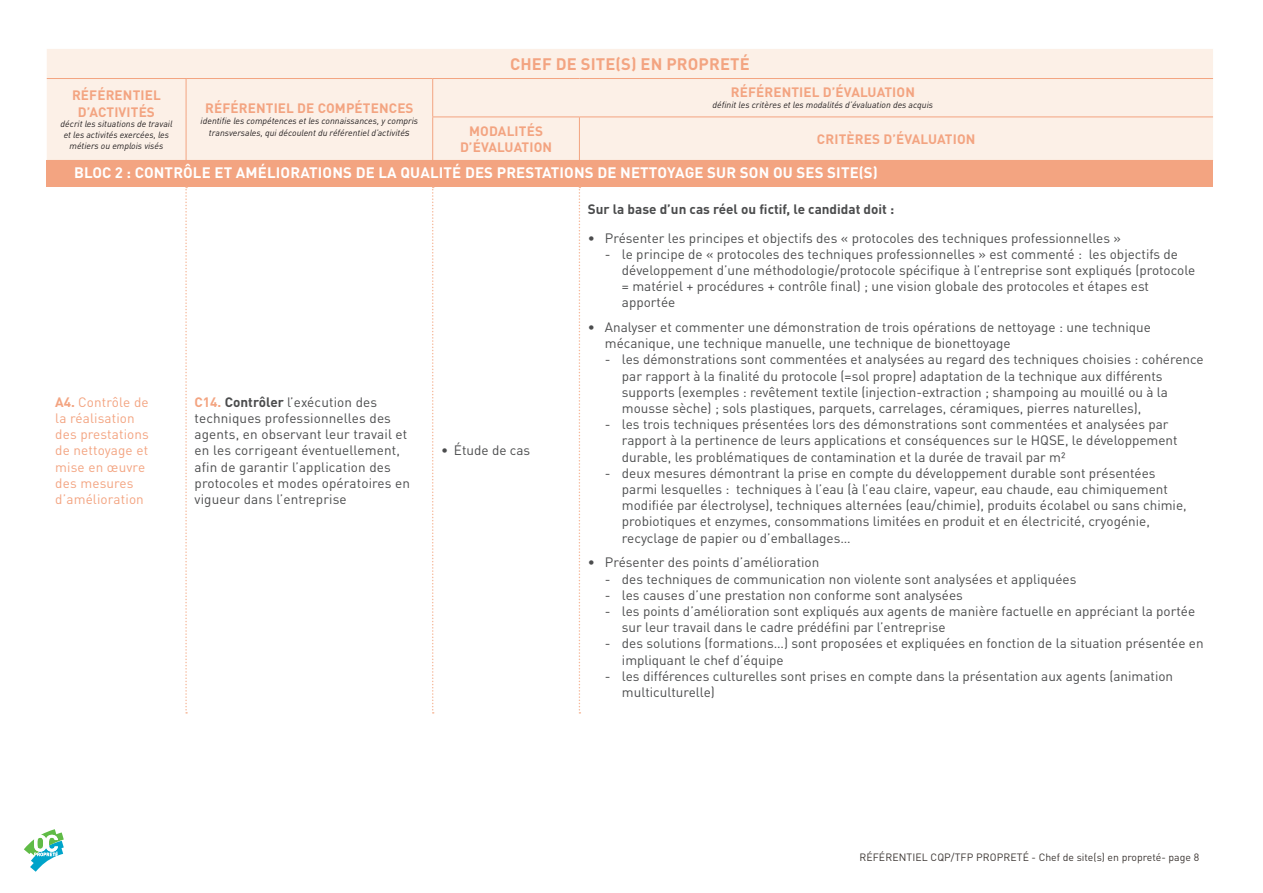
<style>
.page{position:relative;width:1263px;height:893px;background:#fff}
.page>*{position:absolute;margin:0;border:0;box-sizing:border-box;transform-origin:0 0}
.t1{font:700 16.5px "DIN Pro";letter-spacing:.01em;color:#f3a481}
.t2{font:700 15px "DIN Pro";letter-spacing:.01em;color:#fff}
.t3{font:13.5px/16.2px "DIN Pro";color:#4b4c4d}
.t4{font:700 13.5px "DIN Pro";letter-spacing:.01em;color:#f3a481}
.t5{font:13.5px/16.2px "DIN Pro";letter-spacing:.01em;color:#f3a481}
.t6{font:700 13.5px "DIN Pro";color:#4b4c4d}
.t7{font:10.5px "DIN Pro";letter-spacing:.005em;color:#3b3532}
.t8{font:italic 9px/10.8px "DIN Pro";color:#231f20;text-align:center}
.s1{font-size:10.5px}
.s2{font-weight:700}
.s3{font-weight:700;color:#f3a481}
</style>
<div class="page">
<svg style="left:24px;top:829px;width:40px;height:43px"></svg>
<div style="left:47px;top:49px;width:1166px;height:111px;background:#fcf0e7"></div>
<div style="left:47px;top:160px;width:1166px;height:27px;background:#f3a481"></div>
<svg style="left:185px;top:187px;width:2px;height:527px"></svg>
<svg style="left:432px;top:187px;width:2px;height:527px"></svg>
<svg style="left:579px;top:187px;width:1px;height:527px"></svg>
<hr style="left:579px;top:117px;width:1px;height:43px;background:#f3a481">
<hr style="left:433px;top:78px;width:146px;height:1px;background:#f3a481">
<hr style="left:579px;top:78px;width:634px;height:1px;background:#f3a481">
<hr style="left:432px;top:117px;width:147px;height:1px;background:#f3a481">
<hr style="left:579px;top:117px;width:634px;height:1px;background:#f3a481">
<hr style="left:47px;top:78px;width:139px;height:1px;background:#f3a481">
<hr style="left:186px;top:78px;width:247px;height:1px;background:#f3a481">
<hr style="left:186px;top:79px;width:1px;height:38px;background:#f3a481">
<hr style="left:432px;top:79px;width:1px;height:38px;background:#f3a481">
<hr style="left:186px;top:117px;width:1px;height:43px;background:#f3a481">
<hr style="left:432px;top:117px;width:1px;height:43px;background:#f3a481">
<p class="t1" style="left:510px;top:50px;width:241px">CHEF DE SITE(S) EN PROPRETÉ</p>
<p class="t4" style="left:731px;top:81px;width:186px">RÉFÉRENTIEL D’ÉVALUATION</p>
<p class="t8" style="left:713px;top:99px;width:222px">définit les critères et les modalités d’évaluation des acquis</p>
<p class="t4" style="left:72px;top:84px;width:90px">RÉFÉRENTIEL</p>
<p class="t4" style="left:78px;top:100px;width:79px">D’ACTIVITÉS</p>
<p class="t8" style="left:61px;top:118px;width:113px">décrit les situations de travail et les activités exercées, les métiers ou emplois visés</p>
<p class="t4" style="left:205px;top:97px;width:210px">RÉFÉRENTIEL DE COMPÉTENCES</p>
<p class="t8" style="left:201px;top:113px;width:219px;line-height:12.6px">identifie les compétences et les connaissances, y compris transversales, qui découlent du référentiel d’activité<span class="s1">s</span></p>
<p class="t4" style="left:469px;top:120px;width:75px">MODALITÉS</p>
<p class="t4" style="left:460px;top:136px;width:94px">D’ÉVALUATION</p>
<p class="t4" style="left:817px;top:128px;width:160px">CRITÈRES D’ÉVALUATION</p>
<p class="t2" style="left:74px;top:160px;width:805px">BLOC 2 : CONTRÔLE ET AMÉLIORATIONS DE LA QUALITÉ DES PRESTATIONS DE NETTOYAGE SUR SON OU SES SITE(S)</p>
<p class="t5" style="left:55px;top:392px;width:95px"><span class="s2">A4.</span> Contrôle de la réalisation des prestations de nettoyage et mise en œuvre des mesures d’amélioration</p>
<p class="t3" style="left:195px;top:392px;width:217px"><span class="s3">C14.</span> <span class="s2">Contrôler</span> l’exécution des techniques professionnelles des agents, en observant leur travail et en les corrigeant éventuellement, afin de garantir l’application des protocoles et modes opératoires en vigueur dans l’entreprise</p>
<p class="t3" style="left:441px;top:441px;width:91px">• Étude de cas</p>
<p class="t6" style="left:588px;top:197px;width:308px">Sur la base d’un cas réel ou fictif, le candidat doit :</p>
<p class="t3" style="left:588px;top:228px;width:534px">• Présenter les principes et objectifs des « protocoles des techniques professionnelles »</p>
<p class="t3" style="left:622px;top:244px;width:575px;text-indent:-17px">- le principe de « protocoles des techniques professionnelles » est commenté : les objectifs de développement d’une méthodologie/protocole spécifique à l’entreprise sont expliqués (protocole = matériel + procédures + contrôle final) ; une vision globale des protocoles et étapes est apportée</p>
<p class="t3" style="left:605px;top:318px;width:547px;text-indent:-17px">• Analyser et commenter une démonstration de trois opérations de nettoyage : une technique mécanique, une technique manuelle, une technique de bionettoyage</p>
<p class="t3" style="left:622px;top:350px;width:583px;text-indent:-17px">- les démonstrations sont commentées et analysées au regard des techniques choisies : cohérence par rapport à la finalité du protocole (=sol propre) adaptation de la technique aux différents supports (exemples : revêtement textile (injection-extraction ; shampoing au mouillé ou à la mousse sèche) ; sols plastiques, parquets, carrelages, céramiques, pierres naturelles),</p>
<p class="t3" style="left:622px;top:415px;width:557px;text-indent:-17px">- les trois techniques présentées lors des démonstrations sont commentées et analysées par rapport à la pertinence de leurs applications et conséquences sur le HQSE, le développement durable, les problématiques de contamination et la durée de travail par m²</p>
<p class="t3" style="left:622px;top:464px;width:566px;text-indent:-17px">- deux mesures démontrant la prise en compte du développement durable sont présentées parmi lesquelles : techniques à l’eau (à l’eau claire, vapeur, eau chaude, eau chimiquement modifiée par électrolyse), techniques alternées (eau/chimie), produits écolabel ou sans chimie, probiotiques et enzymes, consommations limitées en produit et en électricité, cryogénie, recyclage de papier ou d’emballages…</p>
<p class="t3" style="left:588px;top:553px;width:233px">• Présenter des points d’amélioration</p>
<p class="t3" style="left:605px;top:569px;width:473px">- des techniques de communication non violente sont analysées et appliquées</p>
<p class="t3" style="left:605px;top:585px;width:359px">- les causes d’une prestation non conforme sont analysées</p>
<p class="t3" style="left:622px;top:602px;width:575px;text-indent:-17px">- les points d’amélioration sont expliqués aux agents de manière factuelle en appréciant la portée sur leur travail dans le cadre prédéfini par l’entreprise</p>
<p class="t3" style="left:622px;top:634px;width:583px;text-indent:-17px">- des solutions (formations…) sont proposées et expliquées en fonction de la situation présentée en impliquant le chef d’équipe</p>
<p class="t3" style="left:622px;top:666px;width:553px;text-indent:-17px">- les différences culturelles sont prises en compte dans la présentation aux agents (animation multiculturelle)</p>
<p class="t7" style="left:859px;top:849px;width:341px">RÉFÉRENTIEL CQP/TFP PROPRETÉ - Chef de site(s) en propreté- page 8</p>
</div>
